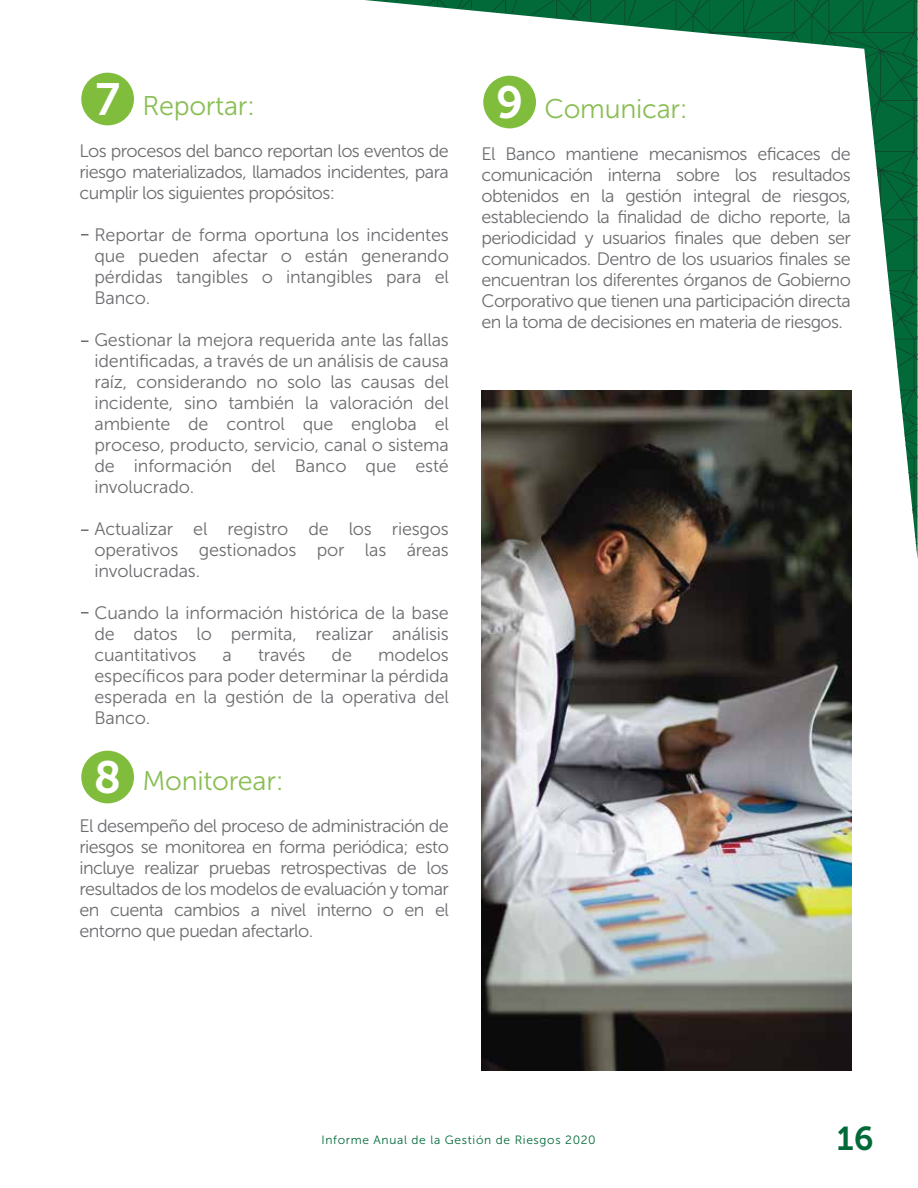
<style>
.page{position:relative;width:918px;height:1188px;background:#fff}
.page>*{position:absolute;margin:0;border:0;box-sizing:border-box;transform-origin:0 0}
.t1{font:45px "Museo Sans 700";color:#fff}
.t2{font:33px "Museo Sans 700";color:#026a39}
.t3{font:27px "Museo Sans 300";letter-spacing:-.01em;color:#89be53}
.t4{font:18px/21px "Museo Sans 300";letter-spacing:-.01em;color:#6c6d70;text-align:justify}
.t5{font:12px "Museo Sans 300";letter-spacing:.055em;color:#026a39}
</style>
<div class="page">
<img style="left:482px;top:560px;width:370px;height:511px">
<svg style="left:375px;top:0;width:543px;height:560px"></svg>
<div style="left:81px;top:73px;width:53px;height:52px;background:#80bd3d;border-radius:50%"></div>
<div style="left:483px;top:76px;width:53px;height:52px;background:#80bd3d;border-radius:50%"></div>
<div style="left:81px;top:751px;width:53px;height:52px;background:#80bd3d;border-radius:50%"></div>
<svg style="left:81px;top:234px;width:7px;height:2px"></svg>
<svg style="left:81px;top:340px;width:7px;height:2px"></svg>
<svg style="left:81px;top:612px;width:7px;height:2px"></svg>
<h1 class="t1" style="left:95px;top:74px;width:26px">7</h1>
<h3 class="t3" style="left:142px;top:91px;width:114px">Reportar:</h3>
<p class="t4" style="left:80px;top:141px;width:371px">Los procesos del banco reportan los eventos de riesgo materializados, llamados incidentes, para cumplir los siguientes propósitos:</p>
<p class="t4" style="left:94px;top:225px;width:356px">Reportar de forma oportuna los incidentes que pueden afectar o están generando pérdidas tangibles o intangibles para el Banco.</p>
<p class="t4" style="left:94px;top:330px;width:356px">Gestionar la mejora requerida ante las fallas identificadas, a través de un análisis de causa raíz, considerando no solo las causas del incidente, sino también la valoración del ambiente de control que engloba el proceso, producto, servicio, canal o sistema de información del Banco que esté involucrado.</p>
<p class="t4" style="left:94px;top:519px;width:356px">Actualizar el registro de los riesgos operativos gestionados por las áreas involucradas.</p>
<p class="t4" style="left:94px;top:603px;width:356px">Cuando la información histórica de la base de datos lo permita, realizar análisis cuantitativos</p>
<p class="t4" style="left:94px;top:645px;width:356px;text-indent:284px">modelos específicos para poder determinar la pérdida esperada en la gestión de la operativa del Banco.</p>
<p class="t4" style="left:223px;top:645px;width:11px">a</p>
<p class="t4" style="left:258px;top:645px;width:49px">través</p>
<p class="t4" style="left:332px;top:645px;width:22px">de</p>
<h1 class="t1" style="left:94px;top:752px;width:29px">8</h1>
<h3 class="t3" style="left:142px;top:766px;width:143px">Monitorear:</h3>
<p class="t4" style="left:80px;top:816px;width:371px">El desempeño del proceso de administración de riesgos se monitorea en forma periódica; esto incluye realizar pruebas retrospectivas de los resultados de los modelos de evaluación y tomar en cuenta cambios a nivel interno o en el entorno que puedan afectarlo.</p>
<h1 class="t1" style="left:496px;top:77px;width:29px">9</h1>
<h3 class="t3" style="left:544px;top:94px;width:145px">Comunicar:</h3>
<p class="t4" style="left:482px;top:144px;width:371px">El Banco mantiene mecanismos eficaces de comunicación interna sobre los resultados obtenidos en la gestión integral de riesgos, estableciendo la finalidad de dicho reporte, la periodicidad y usuarios finales que deben ser comunicados. Dentro de los usuarios finales se encuentran los diferentes órganos de Gobierno Corporativo que tienen una participación directa en la toma de decisiones en materia de riesgos.</p>
<p class="t5" style="left:322px;top:1133px;width:276px">Informe Anual de la Gestión de Riesgos 2020</p>
<h2 class="t2" style="left:837px;top:1120px;width:38px">16</h2>
</div>
